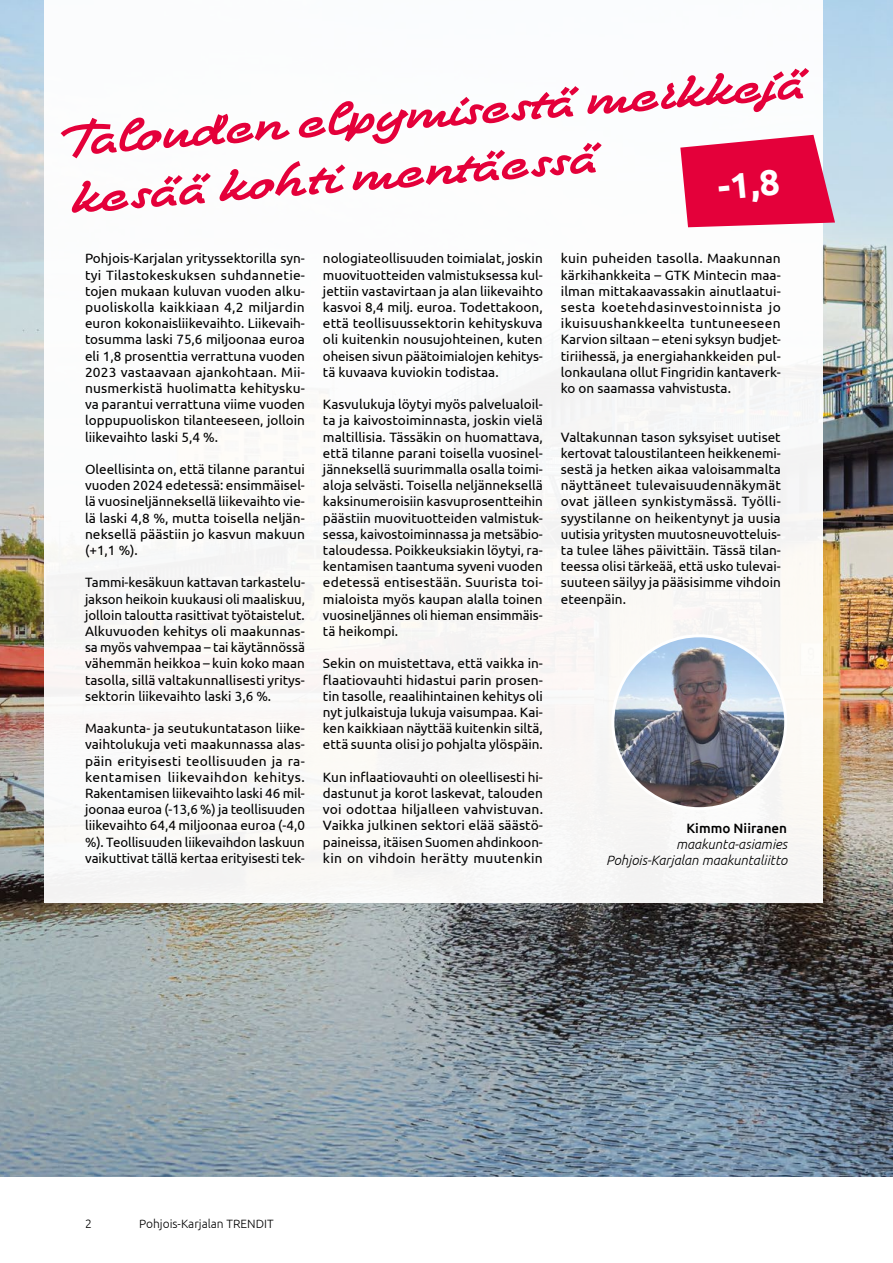
<style>
.page{position:relative;width:893px;height:1263px;background:#fff}
.page>*{position:absolute;margin:0;border:0;box-sizing:border-box;transform-origin:0 0}
.Pääkirjoitus{font:900 48px/56.4px "Duos Sharp Pro";color:#e4003a}
.t1{font:700 36px "Ubuntu";color:#fff}
.leipis{font:13.5px/16.2px "Ubuntu";color:#000;text-align:justify}
.leipis-2{font:italic 300 13.5px "Ubuntu";color:#000}
.leipis-3{font:500 13.5px "Ubuntu";color:#000}
.t2{font:300 12px "Ubuntu";color:#000}
</style>
<div class="page">
<img style="left:0;top:0;width:893px;height:1176px">
<div style="left:44px;top:0;width:779px;height:903px;background:#fff"></div>
<img style="left:613px;top:636px;width:173px;height:173px;border-radius:86px">
<svg style="left:680px;top:135px;width:155px;height:92px;background:#e4295a"></svg>
<h1 class="Pääkirjoitus" style="left:63px;top:115px;width:742px;rotate:-5deg">Talouden elpymisestä merkkejä kesää kohti mentäessä</h1>
<p class="leipis" style="left:85px;top:250px;width:221px">Pohjois-Karjalan yrityssektorilla syn&shy;tyi Tilastokeskuksen suhdannetie&shy;tojen mukaan kuluvan vuoden alku&shy;puoliskolla kaikkiaan 4,2 miljardin euron kokonaisliikevaihto. Liikevaih&shy;tosumma laski 75,6 miljoonaa euroa eli 1,8 prosenttia verrattuna vuoden 2023 vastaavaan ajankohtaan. Mii&shy;nusmerkistä huolimatta kehitysku&shy;va parantui verrattuna viime vuoden loppupuoliskon tilanteeseen, jolloin liikevaihto laski 5,4 %.</p>
<p class="leipis" style="left:85px;top:461px;width:222px">Oleellisinta on, että tilanne parantui vuoden 2024 edetessä: ensimmäisel&shy;lä vuosineljänneksellä liikevaihto vie&shy;lä laski 4,8 %, mutta toisella neljän&shy;neksellä päästiin jo kasvun makuun (+1,1 %).</p>
<p class="leipis" style="left:85px;top:574px;width:221px">Tammi-kesäkuun kattavan tarkastelu&shy;jakson heikoin kuukausi oli maaliskuu, jolloin taloutta rasittivat työtaistelut.<br>Alkuvuoden kehitys oli maakunnas&shy;sa myös vahvempaa – tai käytännössä vähemmän heikkoa – kuin koko maan tasolla, sillä valtakunnallisesti yritys&shy;sektorin liikevaihto laski 3,6 %.</p>
<p class="leipis" style="left:85px;top:720px;width:221px">Maakunta- ja seutukuntatason liike&shy;vaihtolukuja veti maakunnassa alas&shy;päin erityisesti teollisuuden ja ra&shy;kentamisen liikevaihdon kehitys.<br>Rakentamisen liikevaihto laski 46 mil&shy;joonaa euroa (-13,6 %) ja teollisuuden liikevaihto 64,4 miljoonaa euroa (-4,0 %). Teollisuuden liikevaihdon laskuun vaikuttivat tällä kertaa erityisesti tek-</p>
<h2 class="t1" style="left:715px;top:166px;width:63px;rotate:-6deg">-1,8</h2>
<p class="leipis" style="left:323px;top:250px;width:221px">nologiateollisuuden toimialat, joskin muovituotteiden valmistuksessa kul&shy;jettiin vastavirtaan ja alan liikevaihto kasvoi 8,4 milj. euroa. Todettakoon, että teollisuussektorin kehityskuva oli kuitenkin nousujohteinen, kuten oheisen sivun päätoimialojen kehitys&shy;tä kuvaava kuviokin todistaa.</p>
<p class="leipis" style="left:323px;top:396px;width:222px">Kasvulukuja löytyi myös palvelualoil&shy;ta ja kaivostoiminnasta, joskin vielä maltillisia. Tässäkin on huomattava, että tilanne parani toisella vuosinel&shy;jänneksellä suurimmalla osalla toimi&shy;aloja selvästi. Toisella neljänneksellä kaksinumeroisiin kasvuprosentteihin päästiin muovituotteiden valmistuk&shy;sessa, kaivostoiminnassa ja metsäbio&shy;taloudessa. Poikkeuksiakin löytyi, ra&shy;kentamisen taantuma syveni vuoden edetessä entisestään. Suurista toi&shy;mialoista myös kaupan alalla toinen vuosineljännes oli hieman ensimmäis&shy;tä heikompi.</p>
<p class="leipis" style="left:323px;top:655px;width:221px">Sekin on muistettava, että vaikka in&shy;flaatiovauhti hidastui parin prosen&shy;tin tasolle, reaalihintainen kehitys oli nyt julkaistuja lukuja vaisumpaa. Kai&shy;ken kaikkiaan näyttää kuitenkin siltä, että suunta olisi jo pohjalta ylöspäin.</p>
<p class="leipis" style="left:323px;top:768px;width:222px">Kun inflaatiovauhti on oleellisesti hi&shy;dastunut ja korot laskevat, talouden voi odottaa hiljalleen vahvistuvan.<br>Vaikka julkinen sektori elää säästö&shy;paineissa, itäisen Suomen ahdinkoon&shy;kin on vihdoin herätty muutenkin</p>
<p class="leipis" style="left:561px;top:250px;width:221px">kuin puheiden tasolla. Maakunnan kärkihankkeita – GTK Mintecin maa&shy;ilman mittakaavassakin ainutlaatui&shy;sesta koetehdasinvestoinnista jo ikuisuushankkeelta tuntuneeseen Karvion siltaan – eteni syksyn budjet&shy;tiriihessä, ja energiahankkeiden pul&shy;lonkaulana ollut Fingridin kantaverk&shy;ko on saamassa vahvistusta.</p>
<p class="leipis" style="left:561px;top:428px;width:222px">Valtakunnan tason syksyiset uutiset kertovat taloustilanteen heikkenemi&shy;sestä ja hetken aikaa valoisammalta näyttäneet tulevaisuudennäkymät ovat jälleen synkistymässä. Työlli&shy;syystilanne on heikentynyt ja uusia uutisia yritysten muutosneuvotteluis&shy;ta tulee lähes päivittäin. Tässä tilan&shy;teessa olisi tärkeää, että usko tulevai&shy;suuteen säilyy ja pääsisimme vihdoin eteenpäin.</p>
<p class="leipis-3" style="left:686px;top:819px;width:102px">Kimmo Niiranen</p>
<p class="leipis-2" style="left:676px;top:836px;width:113px">maakunta-asiamies</p>
<p class="leipis-2" style="left:606px;top:852px;width:182px">Pohjois-Karjalan maakuntaliitto</p>
<p class="t2" style="left:85px;top:1216px;width:8px">2</p>
<p class="t2" style="left:139px;top:1216px;width:136px">Pohjois-Karjalan TRENDIT</p>
</div>
